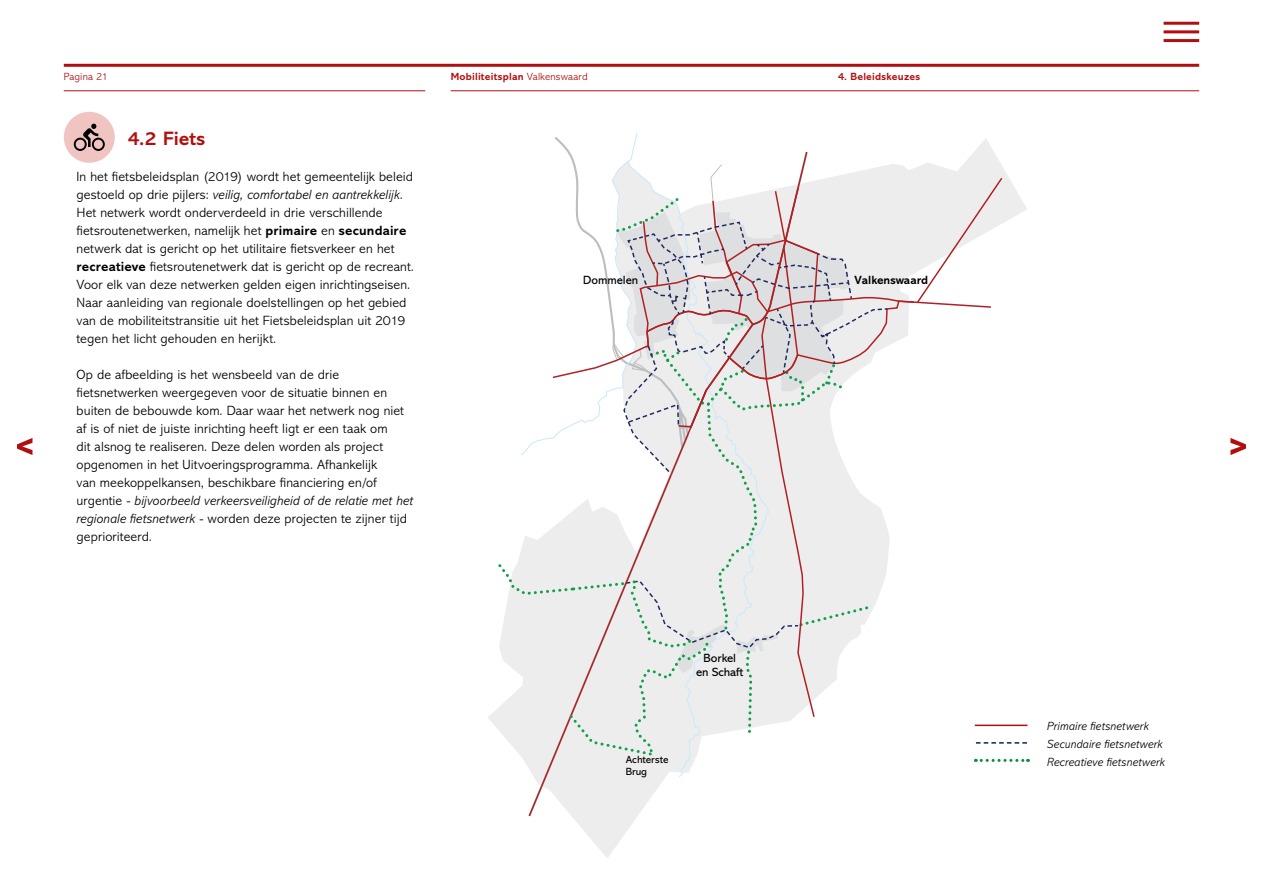
<style>
.page{position:relative;width:1263px;height:893px;background:#fff}
.page>*{position:absolute;margin:0;border:0;box-sizing:border-box;transform-origin:0 0}
.Subtitle__align_left{font:700 19.5px "Abadi MT Pro";color:#b20e10}
.Body_Text__align_left{font:300 13.5px/18px "Abadi MT Pro";letter-spacing:.01em;color:#000}
.Body_Text__align_left-2{font:italic 300 12px "Abadi MT Pro";letter-spacing:.01em;color:#000}
.t1{font:12px/14.4px "Abadi MT Pro";color:#000;text-align:center}
.t2{font:700 12px "Abadi MT Pro";color:#000}
.t3{font:700 10.5px "Abadi MT Pro";letter-spacing:.02em;color:#b20e10}
.t4{font:10.5px/12.6px "Abadi MT Pro";color:#000}
.t5{font:300 10.5px "Abadi MT Pro";letter-spacing:.01em;color:#b20e10}
.s1{font-weight:300}
.s2{font-style:italic}
.s3{font-weight:700}
</style>
<div class="page">
<div style="left:64px;top:112px;width:51px;height:51px;background:#f0c5c1;border-radius:50%"></div>
<svg style="left:74px;top:124px;width:31px;height:27px"></svg>
<svg style="left:496px;top:134px;width:532px;height:684px"></svg>
<hr style="left:64px;top:64px;width:1135px;height:3px;background:#b20e10">
<hr style="left:64px;top:90px;width:361px;height:1px;background:#b20e10">
<hr style="left:451px;top:90px;width:748px;height:1px;background:#b20e10">
<svg style="left:17px;top:438px;width:15px;height:17px"></svg>
<svg style="left:1230px;top:438px;width:16px;height:17px"></svg>
<hr style="left:1163px;top:22px;width:36px;height:3px;background:#b20e10">
<hr style="left:1163px;top:30px;width:36px;height:3px;background:#b20e10">
<hr style="left:1163px;top:39px;width:36px;height:3px;background:#b20e10">
<p class="t5" style="left:64px;top:71px;width:46px">Pagina 21</p>
<p class="t3" style="left:451px;top:70px;width:138px">Mobiliteitsplan <span class="s1">Valkenswaard</span></p>
<p class="t3" style="left:838px;top:70px;width:84px">4. Beleidskeuzes</p>
<p class="Subtitle__align_left" style="left:128px;top:127px;width:79px">4.2 Fiets</p>
<p class="Body_Text__align_left" style="left:77px;top:168px;width:339px">In het fietsbeleidsplan (2019) wordt het gemeentelijk beleid gestoeld op drie pijlers: <span class="s2">veilig, comfortabel en aantrekkelijk</span>.<br>Het netwerk wordt onderverdeeld in drie verschillende fietsroutenetwerken, namelijk het <span class="s3">primaire</span> en <span class="s3">secundaire </span>netwerk dat is gericht op het utilitaire fietsverkeer en het <span class="s3">recreatieve</span> fietsroutenetwerk dat is gericht op de recreant.<br>Voor elk van deze netwerken gelden eigen inrichtingseisen.</p>
<p class="Body_Text__align_left" style="left:77px;top:294px;width:331px;text-align:justify">Naar aanleiding van regionale doelstellingen op het gebied van de mobiliteitstransitie uit het Fietsbeleidsplan uit 2019 tegen het licht gehouden en herijkt.</p>
<p class="Body_Text__align_left" style="left:77px;top:366px;width:338px">Op de afbeelding is het wensbeeld van de drie fietsnetwerken weergegeven voor de situatie binnen en buiten de bebouwde kom. Daar waar het netwerk nog niet af is of niet de juiste inrichting heeft ligt er een taak om<br>dit alsnog te realiseren. Deze delen worden als project opgenomen in het Uitvoeringsprogramma. Afhankelijk<br>van meekoppelkansen, beschikbare financiering en/of urgentie - <span class="s2">bijvoorbeeld verkeersveiligheid of de relatie met het regionale fietsnetwerk</span> - worden deze projecten te zijner tijd geprioriteerd.</p>
<p class="t1" style="left:583px;top:273px;width:56px">Dommelen</p>
<p class="t2" style="left:854px;top:273px;width:75px">Valkenswaard</p>
<p class="t1" style="left:696px;top:651px;width:49px">Borkel en Schaft</p>
<p class="t4" style="left:626px;top:753px;width:44px">Achterste<br>Brug</p>
<p class="Body_Text__align_left-2" style="left:1047px;top:719px;width:103px">Primaire fietsnetwerk</p>
<p class="Body_Text__align_left-2" style="left:1047px;top:737px;width:117px">Secundaire fietsnetwerk</p>
<p class="Body_Text__align_left-2" style="left:1047px;top:755px;width:119px">Recreatieve fietsnetwerk</p>
</div>
